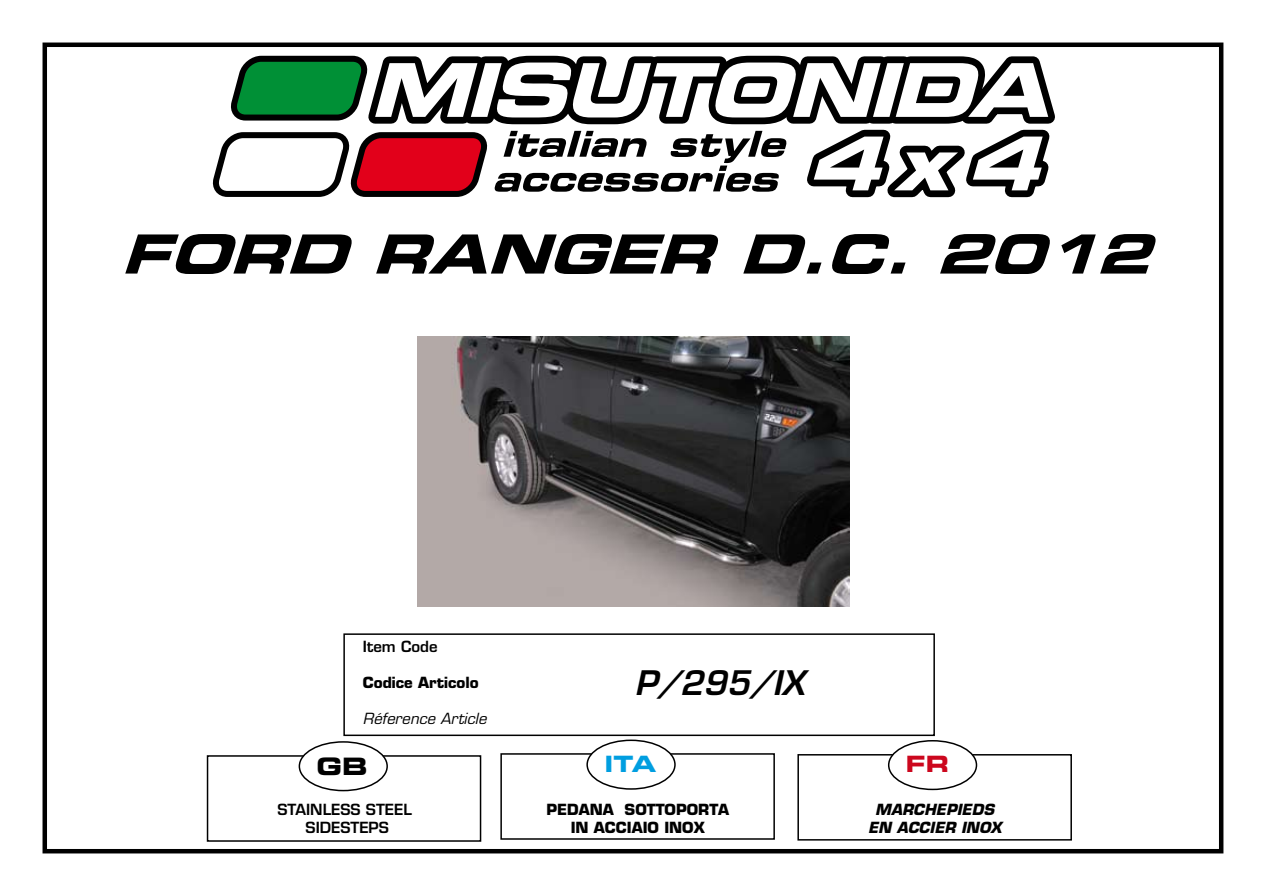
<style>
.page{position:relative;width:1263px;height:893px;background:#fff}
.page>*{position:absolute;margin:0;border:0;box-sizing:border-box;transform-origin:0 0}
.t1{font:italic 54px "Eurostile LT Std Bold Ex 2";color:#000}
.t2{font:italic 600 33px "Eurostile LT Std";color:#000}
.t3{font:24px "Eurostile LT Std Bold Ex 2";color:#000}
.t4{font:22.5px "Eurostile LT Std Bold Ex 2";color:#009ee0}
.t5{font:22.5px "Eurostile LT Std Bold Ex 2";color:#cc071e}
.t6{font:700 15px/18px "Eurostile LT Std";color:#000;text-align:center}
.t7{font:600 15px/18px "Eurostile LT Std";color:#000;text-align:center}
.t8{font:italic 700 15px/18px "Eurostile LT Std";color:#000;text-align:center}
.t9{font:italic 15px "Eurostile LT Std";color:#000}
</style>
<div class="page">
<div style="left:43px;top:43px;width:1180px;height:810px;border:4px solid #000"></div>
<svg style="left:213px;top:55px;width:842px;height:143px"></svg>
<div style="left:343px;top:633px;width:592px;height:103px;border:2px solid #000"></div>
<div style="left:207px;top:755px;width:274px;height:87px;border:2px solid #000"></div>
<div style="left:299px;top:742px;width:88px;height:49px;background:#fff;border-radius:50%"></div>
<div style="left:299px;top:741px;width:89px;height:50px;border:2px solid #000;border-radius:50%"></div>
<div style="left:500px;top:753px;width:275px;height:87px;border:2px solid #000"></div>
<div style="left:587px;top:740px;width:88px;height:49px;background:#fff;border-radius:50%"></div>
<div style="left:586px;top:739px;width:90px;height:51px;border:2px solid #000;border-radius:50%"></div>
<div style="left:797px;top:754px;width:275px;height:87px;border:2px solid #000"></div>
<div style="left:889px;top:741px;width:87px;height:48px;background:#fff;border-radius:50%"></div>
<div style="left:888px;top:740px;width:89px;height:50px;border:2px solid #000;border-radius:50%"></div>
<img style="left:418px;top:337px;width:432px;height:269px">
<h1 class="t1" style="left:121px;top:216px;width:1054px">FORD RANGER D.C.2012</h1>
<p class="t7" style="left:363px;top:638px;width:76px">Item Code</p>
<p class="t6" style="left:363px;top:674px;width:117px">Codice Articolo</p>
<p class="t9" style="left:363px;top:710px;width:125px">Réference Article</p>
<h3 class="t3" style="left:317px;top:749px;width:52px">GB</h3>
<p class="t7" style="left:277px;top:800px;width:136px">STAINLESS STEEL<br>SIDESTEPS</p>
<h2 class="t2" style="left:635px;top:663px;width:171px">P/295/IX</h2>
<h3 class="t4" style="left:604px;top:748px;width:53px">ITA</h3>
<h3 class="t5" style="left:906px;top:748px;width:45px">FR</h3>
<p class="t8" style="left:868px;top:800px;width:135px">MARCHEPIEDS<br>EN ACCIER INOX</p>
<p class="t6" style="left:546px;top:800px;width:184px">PEDANA SOTTOPORTA<br>IN ACCIAIO INOX</p>
</div>
